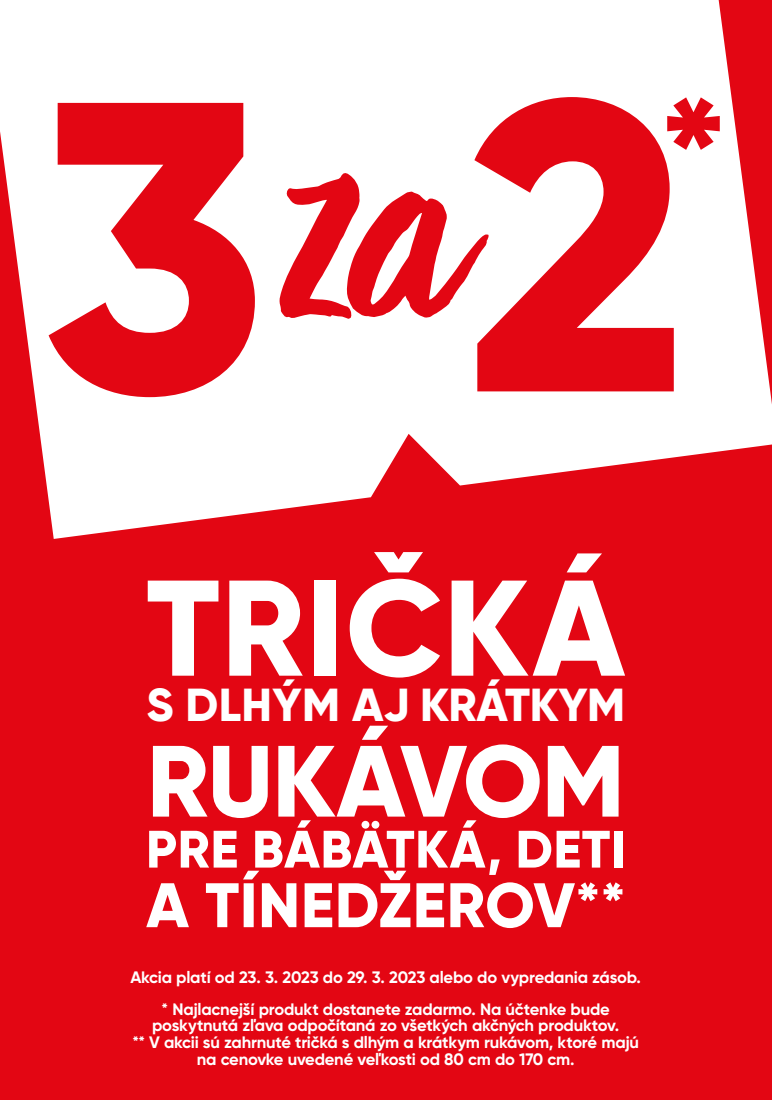
<style>
.page{position:relative;width:772px;height:1100px;background:#fff}
.page>*{position:absolute;margin:0;border:0;box-sizing:border-box;transform-origin:0 0}
.t1{font:800 412.12px "Gilroy";color:#e30613}
.t2{font:800 174.92px "Gilroy";color:#e30613}
.t3{font:800 135.84px "Gilroy";letter-spacing:.01em;color:#fff}
.t4{font:800 101px "Gilroy";letter-spacing:-.015em;color:#fff}
.t5{font:800 62.76px "Gilroy";letter-spacing:.01em;color:#fff}
.t6{font:800 52.56px "Gilroy";letter-spacing:.01em;color:#fff}
.t7{font:800 46.24px "Gilroy";letter-spacing:-.01em;color:#fff}
.t8{font:700 16.56px/16.6px "Gilroy";letter-spacing:-.015em;color:#fff;text-align:center}
</style>
<div class="page">
<div style="left:0;top:0;width:771px;height:1100px;background:#e30613"></div>
<svg style="left:0;top:0;width:771px;height:539px;background:#fbdcde"></svg>
<h1 class="t1" style="left:40px;top:-13px;width:649px">3<sup>za</sup>2</h1>
<h2 class="t2" style="left:658px;top:51px;width:71px">*</h2>
<h3 class="t3" style="left:146px;top:542px;width:480px">TRIČKÁ</h3>
<h3 class="t7" style="left:146px;top:675px;width:479px">S DLHÝM AJ KRÁTKYM</h3>
<h3 class="t4" style="left:147px;top:718px;width:479px">RUKÁVOM</h3>
<h3 class="t6" style="left:146px;top:816px;width:480px">PRE BÁBÄTKÁ, DETI</h3>
<h3 class="t5" style="left:146px;top:866px;width:480px">A TÍNEDŽEROV**</h3>
<p class="t8" style="left:130px;top:961px;width:511px;line-height:32px">Akcia platí od 23. 3. 2023 do 29. 3. 2023 alebo do vypredania zásob. * Najlacnejší produkt dostanete zadarmo. Na účtenke bude</p>
<p class="t8" style="left:132px;top:1017px;width:508px">poskytnutá zľava odpočítaná zo všetkých akčných produktov.<br>** V akcii sú zahrnuté tričká s dlhým a krátkym rukávom, ktoré majú na cenovke uvedené veľkosti od 80 cm do 170 cm.</p>
</div>
